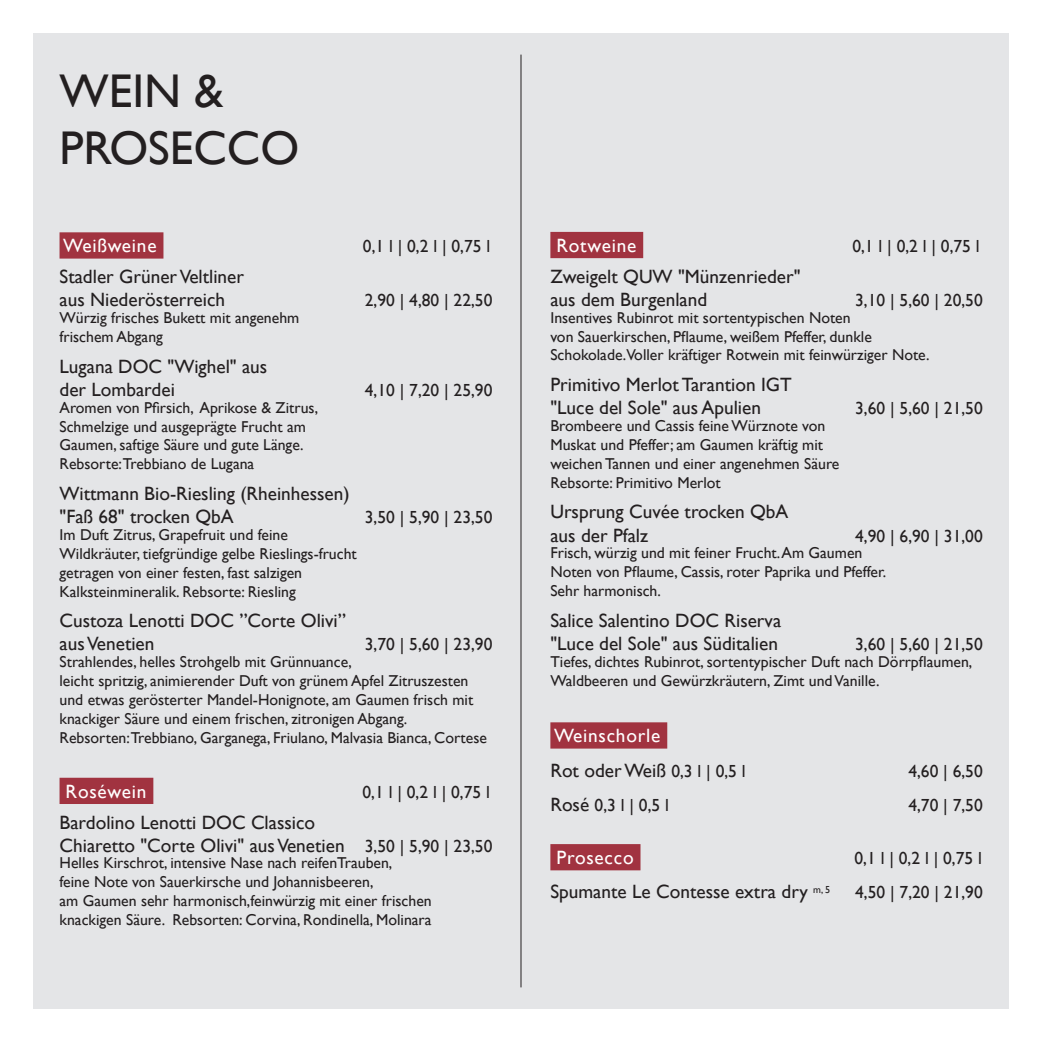
<style>
.page{position:relative;width:1042px;height:1042px;background:#fff}
.page>*{position:absolute;margin:0;border:0;box-sizing:border-box;transform-origin:0 0}
.Head{font:47.25px/56.7px "Gill Sans";color:#231f20}
.Gericht{font:19.25px/23.1px "Gill Sans";color:#231f20}
.Beschreibung{font:19.25px/23.1px "Gill Sans";color:#231f20}
.Einleitung{font:19.25px "Gill Sans";letter-spacing:.04em;color:#fff}
.Gericht-2{font:17.5px "Gill Sans";color:#231f20}
.Einleitung-2{font:17.5px "Gill Sans";color:#231f20}
.Beschreibung-2{font:15.75px/18.9px "Gill Sans";color:#231f20}
.s1{font-size:17.5px}
.s2{font-size:19.25px}
</style>
<div class="page">
<div style="left:33px;top:33px;width:975px;height:975px;background:#e4e5e7"></div>
<hr style="left:521px;top:55px;width:1px;height:932px;background:#231f20">
<div style="left:550px;top:232px;width:93px;height:26px;background:#a13340"></div>
<div style="left:550px;top:722px;width:117px;height:26px;background:#a13340"></div>
<div style="left:550px;top:844px;width:90px;height:26px;background:#a13340"></div>
<div style="left:60px;top:232px;width:103px;height:27px;background:#a13340"></div>
<div style="left:60px;top:778px;width:93px;height:26px;background:#a13340"></div>
<p class="Head" style="left:60px;top:62px;width:241px">WEIN &amp;<br>PROSECCO</p>
<p class="Einleitung" style="left:63px;top:235px;width:95px">Weißweine</p>
<p class="Einleitung-2" style="left:363px;top:236px;width:129px">0,1 l | 0,2 l | 0,75 l</p>
<p class="Gericht" style="left:60px;top:265px;width:186px">Stadler Grüner Veltliner aus Niederösterreich</p>
<p class="Gericht-2" style="left:365px;top:290px;width:129px">2,90 | 4,80 | 22,50</p>
<p class="Beschreibung-2" style="left:60px;top:308px;width:241px">Würzig frisches Bukett mit angenehm frischem Abgang</p>
<p class="Gericht" style="left:60px;top:354px;width:209px">Lugana DOC "Wighel" aus der Lombardei</p>
<p class="Gericht-2" style="left:365px;top:379px;width:129px">4,10 | 7,20 | 25,90</p>
<p class="Beschreibung-2" style="left:60px;top:398px;width:260px">Aromen von Pfirsich, Aprikose &amp; Zitrus,</p>
<p class="Beschreibung-2" style="left:60px;top:416px;width:248px">Schmelzige und ausgeprägte Frucht am</p>
<p class="Beschreibung-2" style="left:60px;top:435px;width:246px">Gaumen, saftige Säure und gute Länge.</p>
<p class="Beschreibung-2" style="left:60px;top:454px;width:196px">Rebsorte:Trebbiano de Lugana</p>
<p class="Gericht" style="left:60px;top:482px;width:292px">Wittmann Bio-Riesling (Rheinhessen)</p>
<p class="Gericht" style="left:60px;top:505px;width:176px">"Faß 68" trocken QbA</p>
<p class="Gericht-2" style="left:365px;top:507px;width:129px">3,50 | 5,90 | 23,50</p>
<p class="Beschreibung-2" style="left:60px;top:525px;width:230px">Im Duft Zitrus, Grapefruit und feine</p>
<p class="Beschreibung-2" style="left:60px;top:544px;width:299px">Wildkräuter, tiefgründige gelbe Rieslings-frucht</p>
<p class="Beschreibung-2" style="left:60px;top:563px;width:244px">getragen von einer festen, fast salzigen</p>
<p class="Beschreibung-2" style="left:60px;top:582px;width:238px">Kalksteinmineralik. Rebsorte: Riesling</p>
<p class="Gericht" style="left:60px;top:609px;width:288px">Custoza Lenotti DOC ”Corte Olivi” aus Venetien</p>
<p class="Gericht-2" style="left:365px;top:634px;width:129px">3,70 | 5,60 | 23,90</p>
<p class="Beschreibung-2" style="left:60px;top:652px;width:415px">Strahlendes, helles Strohgelb mit Grünnuance,<br>leicht spritzig, animierender Duft von grünem Apfel Zitruszesten und etwas gerösterter Mandel-Honignote, am Gaumen frisch mit knackiger Säure und einem frischen, zitronigen Abgang.</p>
<p class="Beschreibung-2" style="left:60px;top:728px;width:429px">Rebsorten:Trebbiano, Garganega, Friulano, Malvasia Bianca, Cortese</p>
<p class="Einleitung" style="left:66px;top:780px;width:82px">Roséwein</p>
<p class="Einleitung-2" style="left:362px;top:781px;width:129px">0,1 l | 0,2 l | 0,75 l</p>
<p class="Gericht" style="left:60px;top:810px;width:287px">Bardolino Lenotti DOC Classico<br>Chiaretto "Corte Olivi" aus Venetien</p>
<p class="Gericht-2" style="left:365px;top:835px;width:129px">3,50 | 5,90 | 23,50</p>
<p class="Beschreibung-2" style="left:60px;top:853px;width:374px">Helles Kirschrot, intensive Nase nach reifenTrauben,<br>feine Note von Sauerkirsche und Johannisbeeren,<br>am Gaumen sehr harmonisch,feinwürzig mit einer frischen knackigen Säure. Rebsorten: Corvina, Rondinella, Molinara</p>
<p class="Einleitung" style="left:556px;top:234px;width:81px">Rotweine</p>
<p class="Einleitung-2" style="left:852px;top:236px;width:129px">0,1 l | 0,2 l | 0,75 l</p>
<p class="Gericht" style="left:550px;top:264px;width:252px">Zweigelt QUW "Münzenrieder"</p>
<p class="Gericht" style="left:550px;top:287px;width:158px">aus dem Burgenland</p>
<p class="Gericht-2" style="left:855px;top:290px;width:129px">3,10 | 5,60 | 20,50</p>
<p class="Beschreibung-2" style="left:550px;top:308px;width:302px">Insentives Rubinrot mit sortentypischen Noten</p>
<p class="Beschreibung-2" style="left:550px;top:327px;width:323px">von Sauerkirschen, Pflaume, weißem Pfeffer, dunkle</p>
<p class="Beschreibung-2" style="left:550px;top:345px;width:381px">Schokolade.Voller kräftiger Rotwein mit feinwürziger Note.</p>
<p class="Gericht" style="left:550px;top:373px;width:243px">Primitivo Merlot Tarantion IGT</p>
<p class="Gericht" style="left:550px;top:396px;width:212px">"Luce del Sole" aus Apulien</p>
<p class="Gericht-2" style="left:855px;top:398px;width:129px">3,60 | 5,60 | 21,50</p>
<p class="Beschreibung-2" style="left:550px;top:416px;width:276px">Brombeere und Cassis feine Würznote von</p>
<p class="Beschreibung-2" style="left:550px;top:435px;width:274px">Muskat und Pfeffer; am Gaumen kräftig mit</p>
<p class="Beschreibung-2" style="left:550px;top:454px;width:290px">weichen Tannen und einer angenehmen Säure</p>
<p class="Beschreibung-2" style="left:550px;top:473px;width:172px">Rebsorte: Primitivo Merlot</p>
<p class="Gericht" style="left:550px;top:500px;width:239px">Ursprung Cuvée trocken QbA</p>
<p class="Beschreibung" style="left:550px;top:523px;width:99px">aus der Pfalz</p>
<p class="Gericht-2" style="left:855px;top:525px;width:129px">4,90 | 6,90 | 31,00</p>
<p class="Beschreibung-2" style="left:550px;top:543px;width:313px">Frisch, würzig und mit feiner Frucht. Am Gaumen</p>
<p class="Beschreibung-2" style="left:550px;top:562px;width:337px">Noten von Pflaume, Cassis, roter Paprika und Pfeffer.</p>
<p class="Beschreibung-2" style="left:550px;top:581px;width:112px">Sehr harmonisch.</p>
<p class="Beschreibung" style="left:550px;top:608px;width:232px">Salice Salentino DOC Riserva "Luce del Sole" aus Süditalien</p>
<p class="Gericht-2" style="left:855px;top:634px;width:129px">3,60 | 5,60 | 21,50</p>
<p class="Beschreibung-2" style="left:550px;top:652px;width:423px">Tiefes, dichtes Rubinrot, sortentypischer Duft nach Dörrpflaumen,<br>Waldbeeren und Gewürzkräutern, Zimt und Vanille.</p>
<p class="Einleitung" style="left:554px;top:724px;width:108px">Weinschorle</p>
<p class="Gericht" style="left:550px;top:758px;width:197px">Rot oder Weiß <span class="s1">0,3 l | 0,5 l</span></p>
<p class="Gericht-2" style="left:908px;top:760px;width:76px">4,60 | 6,50</p>
<p class="Gericht-2" style="left:550px;top:794px;width:120px"><span class="s2">Rosé</span> 0,3 l | 0,5 l</p>
<p class="Gericht-2" style="left:908px;top:794px;width:76px">4,70 | 7,50</p>
<p class="Einleitung" style="left:556px;top:846px;width:79px">Prosecco</p>
<p class="Einleitung-2" style="left:854px;top:848px;width:129px">0,1 l | 0,2 l | 0,75 l</p>
<p class="Gericht" style="left:550px;top:880px;width:281px">Spumante Le Contesse extra dry <sup>m,</sup> <sup>5</sup></p>
<p class="Gericht-2" style="left:855px;top:882px;width:129px">4,50 | 7,20 | 21,90</p>
</div>
